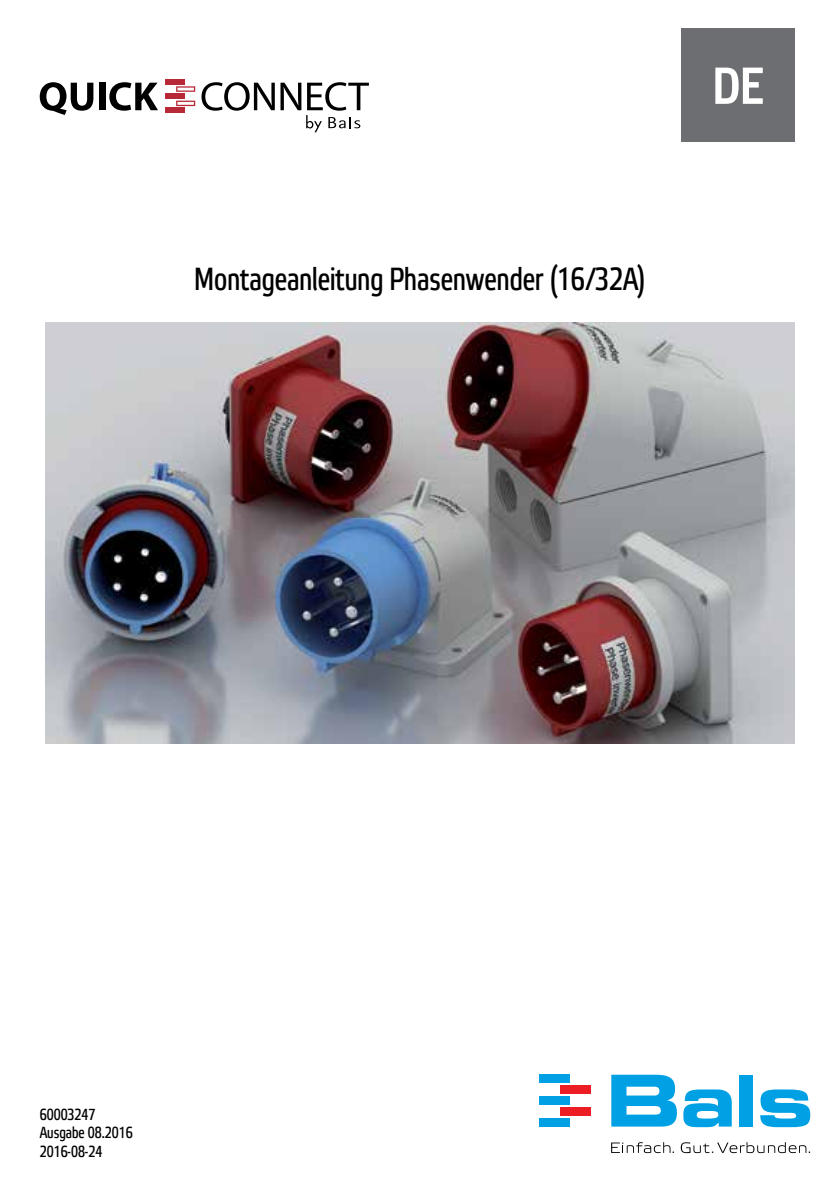
<style>
.page{position:relative;width:840px;height:1191px;background:#fff}
.page>*{position:absolute;margin:0;border:0;box-sizing:border-box;transform-origin:0 0}
.t1{font:500 52px "Etelka Narrow";color:#fff}
.t2{font:32px "Etelka Narrow Text";color:#000}
.t3{font:16px/18.6px "Etelka Narrow Text";color:#000}
</style>
<div class="page">
<div style="left:680px;top:28px;width:114px;height:114px;background:#6d6e71"></div>
<svg style="left:40px;top:82px;width:53px;height:33px"></svg>
<div style="left:99px;top:83px;width:6px;height:27px;background:#000"></div>
<svg style="left:109px;top:82px;width:49px;height:29px"></svg>
<svg style="left:176px;top:86px;width:19px;height:6px"></svg>
<svg style="left:177px;top:88px;width:17px;height:2px"></svg>
<svg style="left:176px;top:101px;width:19px;height:5px"></svg>
<div style="left:165px;top:79px;width:19px;height:6px;background:#b82937"></div>
<div style="left:165px;top:93px;width:19px;height:6px;background:#b82937"></div>
<div style="left:165px;top:108px;width:19px;height:5px;background:#b82937"></div>
<svg style="left:201px;top:82px;width:168px;height:50px"></svg>
<svg style="left:611px;top:1074px;width:65px;height:52px"></svg>
<svg style="left:683px;top:1089px;width:48px;height:38px"></svg>
<div style="left:739px;top:1074px;width:13px;height:52px;background:#00a1e4"></div>
<svg style="left:760px;top:1089px;width:49px;height:38px"></svg>
<div style="left:539px;top:1074px;width:30px;height:9px;background:#00a1e4"></div>
<div style="left:560px;top:1085px;width:30px;height:9px;background:#ed1d24"></div>
<div style="left:539px;top:1096px;width:30px;height:8px;background:#00a1e4"></div>
<div style="left:560px;top:1107px;width:30px;height:8px;background:#ed1d24"></div>
<div style="left:539px;top:1118px;width:30px;height:8px;background:#00a1e4"></div>
<svg style="left:680px;top:1142px;width:129px;height:11px"></svg>
<svg style="left:611px;top:1142px;width:62px;height:11px"></svg>
<img style="left:45px;top:323px;width:749px;height:421px">
<p class="t2" style="left:194px;top:261px;width:453px">Montageanleitung Phasenwender (16/32A)</p>
<h1 class="t1" style="left:712px;top:56px;width:52px">DE</h1>
<p class="t3" style="left:40px;top:1105px;width:94px">60003247<br>Ausgabe 08.2016<br>2016-08-24</p>
</div>
